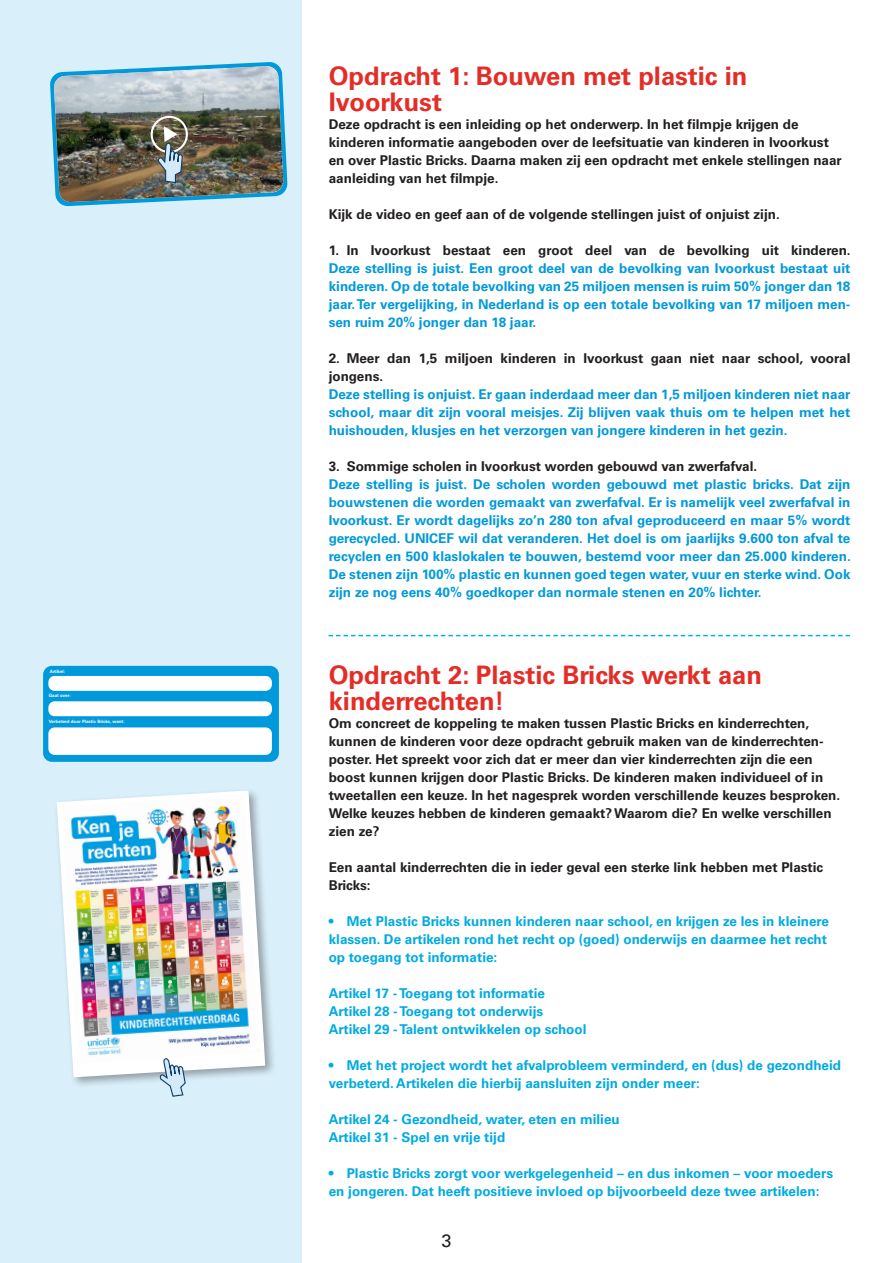
<style>
.page{position:relative;width:893px;height:1263px;background:#fff}
.page>*{position:absolute;margin:0;border:0;box-sizing:border-box;transform-origin:0 0}
.t1{font:700 25.5px/25.5px "Univers";color:#e42d26}
.t2{font:18px "Univers";color:#231f20}
.t3{font:700 13.5px/18px "Univers";color:#0099db;text-align:justify}
.t4{font:700 13.5px/18px "Univers";color:#231f20}
.t5{font:700 13.5px/18px "Univers";color:#00abe2}
.t6{font:700 4.5px "Univers";color:#fff}
.s1{color:#231f20}
</style>
<div class="page">
<div style="left:0;top:0;width:301px;height:1263px;background:#d9effa"></div>
<svg style="left:328px;top:635px;width:522px;height:1px"></svg>
<div style="left:43px;top:666px;width:236px;height:96px;background:#0099db;border-radius:9px"></div>
<div style="left:48px;top:676px;width:224px;height:15px;background:#fff;border-radius:6px"></div>
<div style="left:48px;top:701px;width:224px;height:15px;background:#fff;border-radius:6px"></div>
<div style="left:48px;top:727px;width:224px;height:28px;background:#fff;border-radius:6px"></div>
<div style="left:54px;top:787px;width:223px;height:301px;background:#231f20;opacity:.4"></div>
<svg style="left:57px;top:790px;width:208px;height:287px"></svg>
<img style="left:62px;top:795px;width:198px;height:268px">
<img style="left:50px;top:62px;width:238px;height:144px">
<svg style="left:160px;top:1054px;width:26px;height:43px"></svg>
<p class="t6" style="left:50px;top:668px;width:17px">Artikel:</p>
<p class="t6" style="left:49px;top:693px;width:24px">Gaat over:</p>
<p class="t6" style="left:49px;top:719px;width:77px">Verbeterd door Plastic Bricks, want:</p>
<p class="t1" style="left:329px;top:64px;width:420px">Opdracht 1: Bouwen met plastic in<br>Ivoorkust</p>
<p class="t4" style="left:329px;top:115px;width:515px">Deze opdracht is een inleiding op het onderwerp. In het filmpje krijgen de kinderen informatie aangeboden over de leefsituatie van kinderen in Ivoorkust en over Plastic Bricks. Daarna maken zij een opdracht met enkele stellingen naar aanleiding van het filmpje.</p>
<p class="t4" style="left:329px;top:205px;width:453px">Kijk de video en geef aan of de volgende stellingen juist of onjuist zijn.</p>
<p class="t3" style="left:329px;top:241px;width:523px"><span class="s1">1. In Ivoorkust bestaat een groot deel van de bevolking uit kinderen.<br></span>Deze stelling is juist. Een groot deel van de bevolking van Ivoorkust bestaat uit kinderen. Op de totale bevolking van 25 miljoen mensen is ruim 50% jonger dan 18 jaar. Ter vergelijking, in Nederland is op een totale bevolking van 17 miljoen men&shy;sen ruim 20% jonger dan 18 jaar.</p>
<p class="t4" style="left:329px;top:349px;width:523px">2. Meer dan 1,5 miljoen kinderen in Ivoorkust gaan niet naar school, vooral jongens.</p>
<p class="t3" style="left:329px;top:385px;width:523px">Deze stelling is onjuist. Er gaan inderdaad meer dan 1,5 miljoen kinderen niet naar school, maar dit zijn vooral meisjes. Zij blijven vaak thuis om te helpen met het huishouden, klusjes en het verzorgen van jongere kinderen in het gezin.</p>
<p class="t4" style="left:329px;top:457px;width:430px">3. Sommige scholen in Ivoorkust worden gebouwd van zwerfafval.</p>
<p class="t3" style="left:329px;top:475px;width:524px">Deze stelling is juist. De scholen worden gebouwd met plastic bricks. Dat zijn bouwstenen die worden gemaakt van zwerfafval. Er is namelijk veel zwerfafval in Ivoorkust. Er wordt dagelijks zo’n 280 ton afval geproduceerd en maar 5% wordt gerecycled. UNICEF wil dat veranderen. Het doel is om jaarlijks 9.600 ton afval te recyclen en 500 klaslokalen te bouwen, bestemd voor meer dan 25.000 kinderen.<br>De stenen zijn 100% plastic en kunnen goed tegen water, vuur en sterke wind. Ook zijn ze nog eens 40% goedkoper dan normale stenen en 20% lichter.</p>
<p class="t1" style="left:329px;top:663px;width:435px">Opdracht 2: Plastic Bricks werkt aan kinderrechten!</p>
<p class="t4" style="left:329px;top:714px;width:513px">Om concreet de koppeling te maken tussen Plastic Bricks en kinderrechten, kunnen de kinderen voor deze opdracht gebruik maken van de kinderrechten&shy;poster. Het spreekt voor zich dat er meer dan vier kinderrechten zijn die een boost kunnen krijgen door Plastic Bricks. De kinderen maken individueel of in tweetallen een keuze. In het nagesprek worden verschillende keuzes besproken.<br>Welke keuzes hebben de kinderen gemaakt? Waarom die? En welke verschillen zien ze?</p>
<p class="t4" style="left:329px;top:858px;width:496px">Een aantal kinderrechten die in ieder geval een sterke link hebben met Plastic<br>Bricks:</p>
<p class="t5" style="left:329px;top:912px;width:502px">• Met Plastic Bricks kunnen kinderen naar school, en krijgen ze les in kleinere klassen. De artikelen rond het recht op (goed) onderwijs en daarmee het recht op toegang tot informatie:</p>
<p class="t5" style="left:329px;top:984px;width:218px">Artikel 17 - Toegang tot informatie</p>
<p class="t5" style="left:329px;top:1002px;width:216px">Artikel 28 - Toegang tot onderwijs</p>
<p class="t5" style="left:329px;top:1020px;width:259px">Artikel 29 - Talent ontwikkelen op school</p>
<p class="t5" style="left:329px;top:1056px;width:514px">• Met het project wordt het afvalprobleem verminderd, en (dus) de gezondheid verbeterd. Artikelen die hierbij aansluiten zijn onder meer:</p>
<p class="t5" style="left:329px;top:1110px;width:293px">Artikel 24 - Gezondheid, water, eten en milieu</p>
<p class="t5" style="left:329px;top:1128px;width:178px">Artikel 31 - Spel en vrije tijd</p>
<p class="t5" style="left:329px;top:1164px;width:506px">• Plastic Bricks zorgt voor werkgelegenheid – en dus inkomen – voor moeders en jongeren. Dat heeft positieve invloed op bijvoorbeeld deze twee artikelen:</p>
<p class="t2" style="left:441px;top:1230px;width:12px">3</p>
</div>
